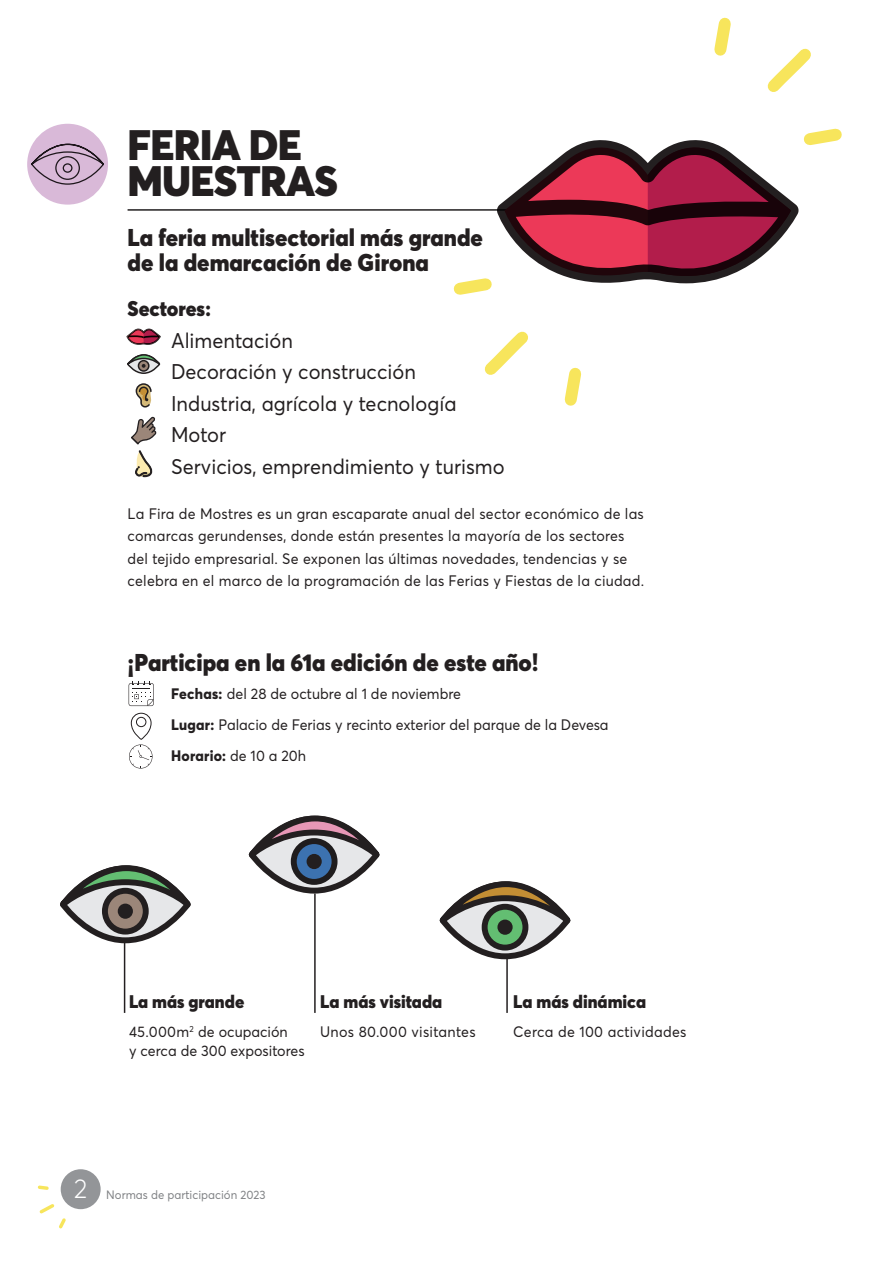
<style>
.page{position:relative;width:893px;height:1263px;background:#fff}
.page>*{position:absolute;margin:0;border:0;box-sizing:border-box;transform-origin:0 0}
.t1{font:900 42px/36px "Averta";letter-spacing:-.02em;color:#231f20}
.t2{font:300 27px "Averta";color:#fff;scale:.95 1}
.t3{font:900 24px/25.5px "Averta";color:#231f20;scale:.95 1}
.t4{font:21px/31.5px "Averta";color:#231f20;scale:.95 1}
.t5{font:900 21px "Averta";color:#231f20;scale:.95 1}
.t6{font:900 18px "Averta";color:#231f20;scale:.95 1}
.t7{font:15px/22.5px "Averta";letter-spacing:.015em;color:#231f20;scale:.95 1}
.t8{font:12px "Averta";color:#808285;scale:.95 1}
.s1{font-weight:800}
</style>
<div class="page">
<div style="left:61px;top:1169px;width:40px;height:40px;background:#939598;border-radius:50%"></div>
<svg style="left:37px;top:1185px;width:12px;height:5px"></svg>
<svg style="left:39px;top:1203px;width:28px;height:26px"></svg>
<hr style="left:124px;top:920px;width:1px;height:93px;background:#231f20">
<hr style="left:314px;top:893px;width:2px;height:120px;background:#231f20">
<hr style="left:506px;top:920px;width:2px;height:93px;background:#231f20">
<hr style="left:128px;top:209px;width:467px;height:2px;background:#231f20">
<svg style="left:129px;top:682px;width:25px;height:24px"></svg>
<svg style="left:129px;top:713px;width:23px;height:55px"></svg>
<div style="left:27px;top:124px;width:81px;height:81px;background:#d9b9d8;border-radius:50%"></div>
<svg style="left:126px;top:328px;width:35px;height:17px"></svg>
<svg style="left:131px;top:417px;width:26px;height:61px"></svg>
<svg style="left:135px;top:383px;width:17px;height:25px"></svg>
<svg style="left:128px;top:355px;width:31px;height:18px"></svg>
<div style="left:127px;top:354px;width:33px;height:20px;border:2px solid #231f20;border-radius:50%"></div>
<div style="left:138px;top:361px;width:11px;height:10px;background:#9b8679;border-radius:50%"></div>
<div style="left:138px;top:360px;width:12px;height:12px;border:2px solid #231f20;border-radius:50%"></div>
<svg style="left:127px;top:354px;width:34px;height:14px"></svg>
<svg style="left:484px;top:331px;width:44px;height:44px"></svg>
<svg style="left:564px;top:367px;width:18px;height:39px"></svg>
<svg style="left:714px;top:17px;width:17px;height:39px"></svg>
<svg style="left:767px;top:48px;width:44px;height:44px"></svg>
<svg style="left:451px;top:128px;width:391px;height:167px"></svg>
<svg style="left:31px;top:143px;width:74px;height:42px"></svg>
<div style="left:63px;top:163px;width:10px;height:10px;border:1px solid #231f20;border-radius:50%"></div>
<svg style="left:63px;top:868px;width:125px;height:72px;background:#a9a8aa"></svg>
<div style="left:60px;top:865px;width:131px;height:78px;border:6px solid #231f20;border-radius:50%"></div>
<svg style="left:60px;top:865px;width:131px;height:45px"></svg>
<svg style="left:105px;top:891px;width:41px;height:40px"></svg>
<div style="left:102px;top:888px;width:47px;height:46px;border:6px solid #231f20;border-radius:50%"></div>
<div style="left:118px;top:903px;width:15px;height:16px;background:#231f20;border-radius:50%"></div>
<svg style="left:252px;top:819px;width:125px;height:72px;background:#abaaac"></svg>
<div style="left:249px;top:816px;width:130px;height:77px;border:6px solid #231f20;border-radius:50%"></div>
<svg style="left:248px;top:815px;width:132px;height:46px"></svg>
<svg style="left:294px;top:841px;width:41px;height:41px"></svg>
<div style="left:291px;top:838px;width:47px;height:47px;border:6px solid #231f20;border-radius:50%"></div>
<div style="left:307px;top:854px;width:15px;height:15px;background:#231f20;border-radius:50%"></div>
<svg style="left:443px;top:884px;width:124px;height:72px;background:#a8a7a8"></svg>
<div style="left:440px;top:881px;width:130px;height:78px;border:6px solid #231f20;border-radius:50%"></div>
<svg style="left:439px;top:881px;width:132px;height:45px"></svg>
<svg style="left:485px;top:907px;width:40px;height:40px"></svg>
<div style="left:482px;top:904px;width:46px;height:46px;border:6px solid #231f20;border-radius:50%"></div>
<div style="left:497px;top:919px;width:16px;height:16px;background:#231f20;border-radius:50%"></div>
<h1 class="t1" style="left:128px;top:127px;width:212px">FERIA DE<br>MUESTRAS</h1>
<h3 class="t3" style="left:128px;top:224px;width:376px">La feria multisectorial más grande de la demarcación de Girona</h3>
<h3 class="t5" style="left:128px;top:295px;width:89px">Sectores:</h3>
<h3 class="t4" style="left:171px;top:324px;width:353px">Alimentación<br>Decoración y construcción<br>Industria, agrícola y tecnología<br>Motor<br>Servicios, emprendimiento y turismo</h3>
<p class="t7" style="left:128px;top:502px;width:545px">La Fira de Mostres es un gran escaparate anual del sector económico de las comarcas gerundenses, donde están presentes la mayoría de los sectores del tejido empresarial. Se exponen las últimas novedades, tendencias y se celebra en el marco de la programación de las Ferias y Fiestas de la ciudad.</p>
<h3 class="t3" style="left:128px;top:649px;width:434px">¡Participa en la 61a edición de este año!</h3>
<p class="t7" style="left:171px;top:678px;width:462px;line-height:31px"><span class="s1">Fechas:</span> del 28 de octubre al 1 de noviembre<br><span class="s1">Lugar:</span> Palacio de Ferias y recinto exterior del parque de la Devesa<br><span class="s1">Horario:</span> de 10 a 20h</p>
<p class="t6" style="left:129px;top:990px;width:123px">La más grande</p>
<p class="t7" style="left:129px;top:1021px;width:187px;line-height:19.5px">45.000m<sup>2</sup> de ocupación<br>y cerca de 300 expositores</p>
<p class="t6" style="left:320px;top:990px;width:130px">La más visitada</p>
<p class="t7" style="left:320px;top:1020px;width:165px">Unos 80.000 visitantes</p>
<p class="t6" style="left:513px;top:990px;width:141px">La más dinámica</p>
<p class="t7" style="left:513px;top:1020px;width:184px">Cerca de 100 actividades</p>
<h2 class="t2" style="left:74px;top:1172px;width:15px">2</h2>
<p class="t8" style="left:106px;top:1187px;width:169px">Normas de participación 2023</p>
</div>
